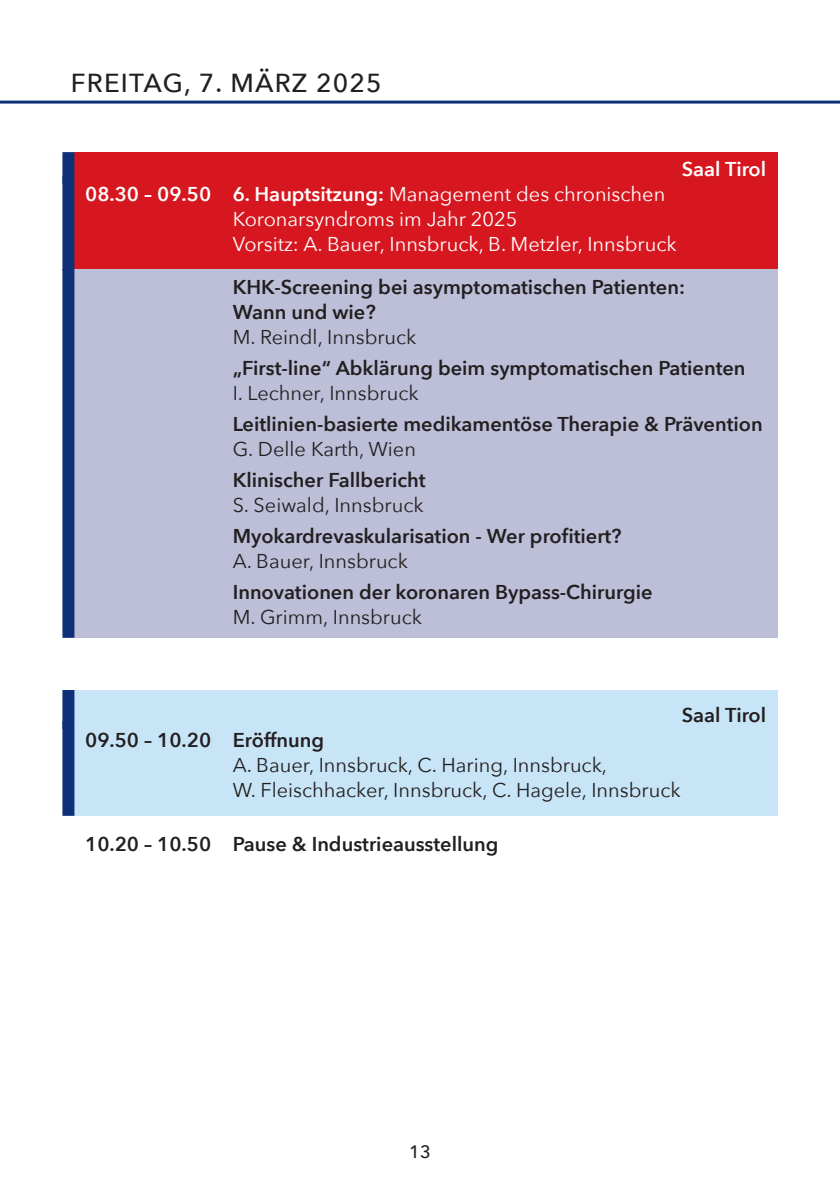
<style>
.page{position:relative;width:840px;height:1191px;background:#fff}
.page>*{position:absolute;margin:0;border:0;box-sizing:border-box;transform-origin:0 0}
.t1{font:500 26px "Avenir Next";letter-spacing:.045em;color:#231f20}
.t2{font:600 20px/25px "Avenir Next";color:#231f20}
.t3{font:20px/25px "Avenir Next";color:#fff}
.t4{font:20px/25px "Avenir Next";color:#231f20}
.t5{font:600 20px "Avenir Next";color:#fff}
.t6{font:500 18px "Avenir Next";color:#231f20}
.s1{font-weight:600}
.s2{font-weight:400}
</style>
<div class="page">
<hr style="left:0;top:101px;width:839px;height:3px;background:#0d3079">
<div style="left:74px;top:152px;width:703px;height:32px;background:#d7171f"></div>
<div style="left:62px;top:152px;width:12px;height:32px;background:#0d3079"></div>
<div style="left:74px;top:176px;width:703px;height:95px;background:#d7171f"></div>
<div style="left:62px;top:176px;width:12px;height:95px;background:#0d3079"></div>
<div style="left:63px;top:269px;width:714px;height:369px;background:#bdbfd9"></div>
<div style="left:62px;top:269px;width:12px;height:369px;background:#0d3079"></div>
<div style="left:74px;top:690px;width:703px;height:39px;background:#c7e5f7"></div>
<div style="left:62px;top:690px;width:12px;height:39px;background:#0d3079"></div>
<div style="left:74px;top:721px;width:703px;height:95px;background:#c7e5f7"></div>
<div style="left:62px;top:721px;width:12px;height:95px;background:#0d3079"></div>
<p class="t1" style="left:71px;top:66px;width:312px">FREITAG, 7. MÄRZ 2025</p>
<p class="t5" style="left:681px;top:156px;width:86px">Saal Tirol</p>
<p class="t3" style="left:232px;top:182px;width:445px;text-indent:-147px"><span class="s1">08.30 – 09.50 6. Hauptsitzung:</span> Management des chronischen<br>Koronarsyndroms im Jahr 2025<br>Vorsitz: A. Bauer, Innsbruck, B. Metzler, Innsbruck</p>
<p class="t2" style="left:232px;top:275px;width:453px">KHK-Screening bei asymptomatischen Patienten:<br>Wann und wie?<br><span class="s2">M. Reindl, Innsbruck</span></p>
<p class="t2" style="left:232px;top:356px;width:514px">„First-line“ Abklärung beim symptomatischen Patienten<br><span class="s2">I. Lechner, Innsbruck</span></p>
<p class="t2" style="left:232px;top:412px;width:531px">Leitlinien-basierte medikamentöse Therapie &amp; Prävention<br><span class="s2">G. Delle Karth, Wien</span></p>
<p class="t2" style="left:232px;top:468px;width:194px">Klinischer Fallbericht<br><span class="s2">S. Seiwald, Innsbruck</span></p>
<p class="t2" style="left:232px;top:524px;width:390px">Myokardrevaskularisation - Wer profitiert?<br><span class="s2">A. Bauer, Innsbruck</span></p>
<p class="t2" style="left:232px;top:580px;width:421px">Innovationen der koronaren Bypass-Chirurgie<br><span class="s2">M. Grimm, Innsbruck</span></p>
<p class="t2" style="left:681px;top:702px;width:86px">Saal Tirol</p>
<p class="t4" style="left:232px;top:727px;width:449px;text-indent:-147px"><span class="s1">09.50 – 10.20 Eröffnung<br></span>A. Bauer, Innsbruck, C. Haring, Innsbruck,<br>W. Fleischhacker, Innsbruck, C. Hagele, Innsbruck</p>
<p class="t2" style="left:85px;top:831px;width:414px">10.20 – 10.50 Pause &amp; Industrieausstellung</p>
<p class="t6" style="left:409px;top:1140px;width:23px">13</p>
</div>
